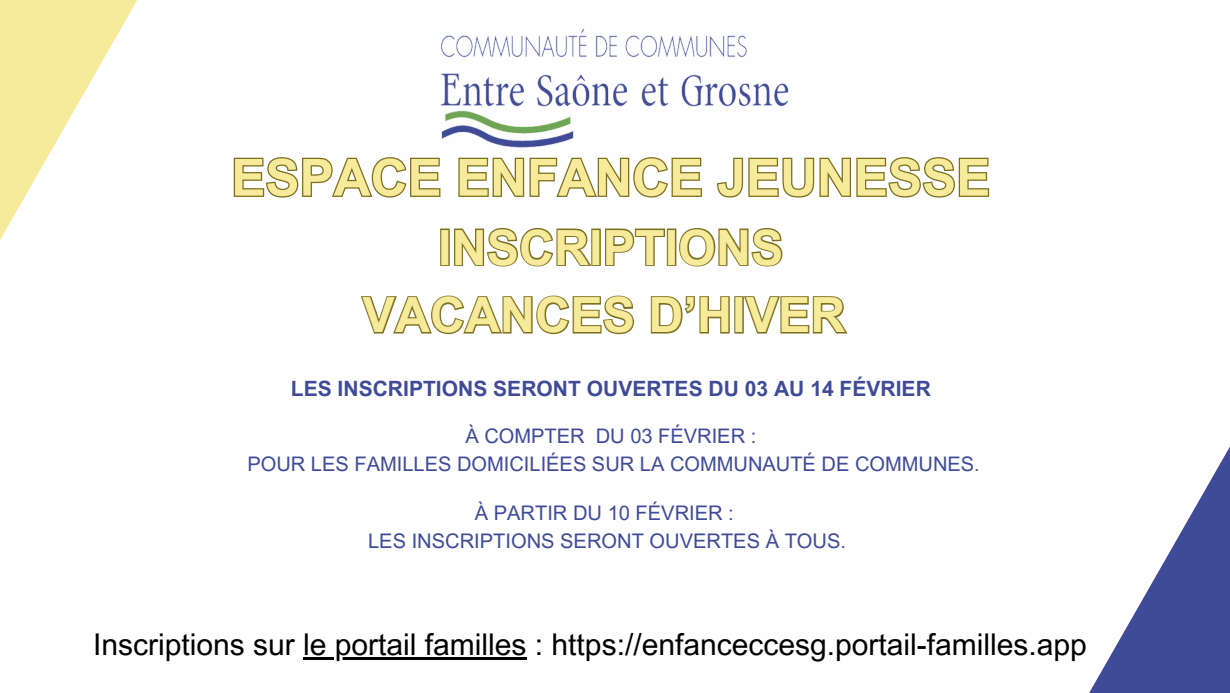
<style>
.page{position:relative;width:1230px;height:693px;background:#fff}
.page>*{position:absolute;margin:0;border:0;box-sizing:border-box;transform-origin:0 0}
.t1{font:700 51.2px "Arial MT Pro";color:#f7eb9b}
.t2{font:700 48.6px/67.7px "Arial MT Pro";color:#f7eb9b;text-align:center}
.t3{font:30px "Arial MT Pro";color:#000}
.t4{font:700 21.1px "Arial MT Pro";color:#3f4b97}
.t5{font:20.1px "Arial MT Pro";color:#3f4b97}
</style>
<div class="page">
<svg style="left:0;top:0;width:137px;height:240px"></svg>
<svg style="left:1089px;top:446px;width:141px;height:247px"></svg>
<img style="left:440px;top:29px;width:349px;height:119px">
<hr style="left:303px;top:657px;width:224px;height:3px;background:#000">
<svg style="left:233px;top:157px;width:757px;height:41px"></svg>
<svg style="left:440px;top:228px;width:343px;height:39px"></svg>
<svg style="left:360px;top:295px;width:488px;height:40px"></svg>
<p class="t1" style="left:231px;top:158px;width:761px">ESPACE ENFANCE JEUNESSE</p>
<p class="t2" style="left:363px;top:220px;width:484px">INSCRIPTIONS<br>VACANCES D’HIVER</p>
<p class="t4" style="left:291px;top:380px;width:642px">LES INSCRIPTIONS SERONT OUVERTES DU 03 AU 14 FÉVRIER</p>
<p class="t5" style="left:465px;top:428px;width:292px">À COMPTER DU 03 FÉVRIER :</p>
<h2 class="t5" style="left:247px;top:456px;width:734px">POUR LES FAMILLES DOMICILIÉES SUR LA COMMUNAUTÉ DE COMMUNES.</h2>
<p class="t5" style="left:475px;top:505px;width:261px">À PARTIR DU 10 FÉVRIER :</p>
<h1 class="t5" style="left:368px;top:533px;width:479px">LES INSCRIPTIONS SERONT OUVERTES À TOUS.</h1>
<h3 class="t3" style="left:93px;top:633px;width:995px">Inscriptions sur le portail familles : https://enfanceccesg.portail-familles.app</h3>
</div>
